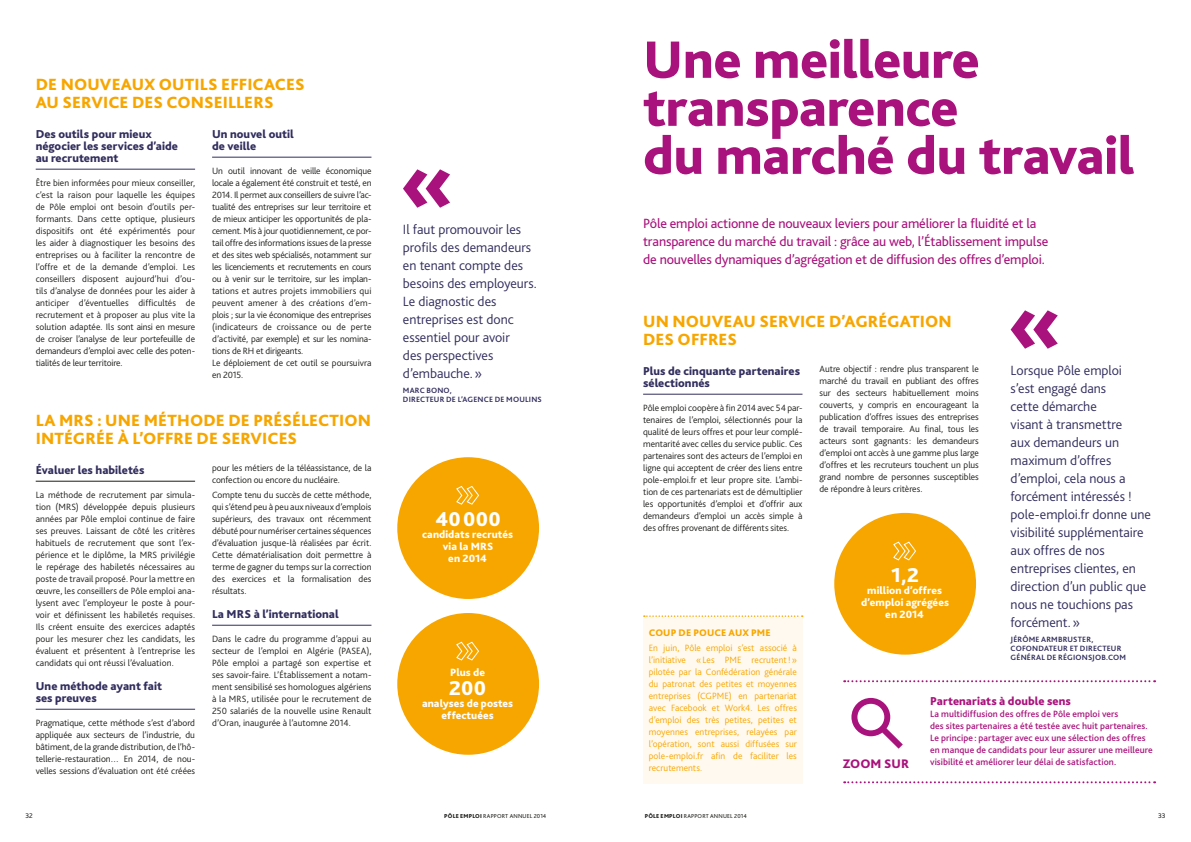
<style>
.page{position:relative;width:1191px;height:842px;background:#fff}
.page>*{position:absolute;margin:0;border:0;box-sizing:border-box;transform-origin:0 0}
.t1{font:800 55px/48px "Bliss 2";letter-spacing:-.005em;color:#a9127c}
.t2{font:800 21px "Bliss 2";letter-spacing:.015em;color:#fff}
.t3{font:800 17px/18px "Bliss 2";letter-spacing:.005em;color:#f7a600}
.t4{font:300 14px/18px "Bliss 2";letter-spacing:-.005em;color:#312d5d}
.t5{font:14px/18px "Bliss 2";letter-spacing:-.015em;color:#a9127c}
.t6{font:800 13px "Bliss 2";letter-spacing:.005em;color:#a9127c}
.t7{font:800 12px/12px "Bliss 2";color:#312d5d}
.t8{font:800 12px "Bliss 2";color:#a9127c}
.t9{font:800 11px/12px "Bliss 2";letter-spacing:.005em;color:#fff;text-align:center}
.t10{font:800 10px "Bliss 2";letter-spacing:.015em;color:#f7a600}
.t11{font:300 9.5px/12px "Bliss 2";letter-spacing:-.01em;color:#1d1d1b;text-align:justify}
.t12{font:300 9.5px/12px "Bliss 2";letter-spacing:.005em;color:#f7a600;text-align:justify}
.t13{font:500 9.5px/12px "Bliss 2";letter-spacing:.01em;color:#a9127c}
.t14{font:700 8px/9px "Bliss 2";letter-spacing:.025em;color:#312d5d}
.t15{font:7px "Bliss 2";color:#1d1d1b}
.t16{font:6px "Bliss 2";letter-spacing:.025em;color:#1d1d1b}
.s1{font-weight:800}
</style>
<div class="page">
<hr style="left:36px;top:169px;width:159px;height:1px;background:#312d5d">
<hr style="left:212px;top:157px;width:159px;height:1px;background:#312d5d">
<svg style="left:403px;top:169px;width:47px;height:39px"></svg>
<hr style="left:36px;top:481px;width:159px;height:1px;background:#1d1d1b">
<hr style="left:36px;top:709px;width:159px;height:1px;background:#312d5d">
<hr style="left:212px;top:625px;width:159px;height:1px;background:#312d5d">
<hr style="left:643px;top:394px;width:159px;height:1px;background:#312d5d">
<svg style="left:1010px;top:310px;width:47px;height:39px"></svg>
<div style="left:834px;top:513px;width:142px;height:142px;background:#f7a600;border-radius:50%"></div>
<svg style="left:893px;top:541px;width:23px;height:20px"></svg>
<div style="left:643px;top:616px;width:159px;height:167px;background:#fff9ef"></div>
<svg style="left:644px;top:615px;width:158px;height:2px"></svg>
<svg style="left:844px;top:781px;width:311px;height:2px"></svg>
<svg style="left:844px;top:680px;width:311px;height:2px"></svg>
<svg style="left:851px;top:698px;width:51px;height:51px"></svg>
<div style="left:397px;top:457px;width:142px;height:142px;background:#f7a600;border-radius:50%"></div>
<svg style="left:456px;top:486px;width:23px;height:19px"></svg>
<div style="left:397px;top:613px;width:142px;height:142px;background:#f7a600;border-radius:50%"></div>
<svg style="left:456px;top:641px;width:23px;height:20px"></svg>
<h3 class="t3" style="left:36px;top:75px;width:270px">DE NOUVEAUX OUTILS EFFICACES<br>AU SERVICE DES CONSEILLERS</h3>
<p class="t7" style="left:36px;top:128px;width:144px">Des outils pour mieux négocier les services d’aide au recrutement</p>
<p class="t11" style="left:36px;top:177px;width:161px">Être bien informées pour mieux conseiller, c’est la raison pour laquelle les équipes de Pôle emploi ont besoin d’outils per&shy;formants. Dans cette optique, plusieurs dispositifs ont été expérimentés pour les aider à diagnostiquer les besoins des entreprises ou à faciliter la rencontre de l’offre et de la demande d’emploi. Les conseillers disposent aujourd’hui d’ou&shy;tils d’analyse de données pour les aider à anticiper d’éventuelles difficultés de recrutement et à proposer au plus vite la solution adaptée. Ils sont ainsi en mesure de croiser l’analyse de leur portefeuille de demandeurs d’emploi avec celle des poten&shy;tialités de leur territoire.</p>
<p class="t7" style="left:212px;top:128px;width:83px">Un nouvel outil de veille</p>
<p class="t11" style="left:212px;top:165px;width:161px;text-align:left">Un outil innovant de veille économique locale a également été construit et testé, en 2014. Il permet aux conseillers de suivre l’ac&shy;tualité des entreprises sur leur territoire et de mieux anticiper les opportunités de pla&shy;cement. Mis à jour quotidiennement, ce por&shy;tail offre des informations issues de la presse et des sites web spécialisés, notamment sur les licenciements et recrutements en cours ou à venir sur le territoire, sur les implan&shy;tations et autres projets immobiliers qui peuvent amener à des créations d’em&shy;plois ; sur la vie économique des entreprises (indicateurs de croissance ou de perte d’activité, par exemple) et sur les nomina&shy;tions de RH et dirigeants.<br>Le déploiement de cet outil se poursuivra en 2015.</p>
<h3 class="t3" style="left:36px;top:411px;width:337px">LA MRS : UNE MÉTHODE DE PRÉSÉLECTION<br>INTÉGRÉE À L’OFFRE DE SERVICES</h3>
<p class="t7" style="left:36px;top:464px;width:110px">Évaluer les habiletés</p>
<p class="t11" style="left:36px;top:489px;width:161px">La méthode de recrutement par simula&shy;tion (MRS) développée depuis plusieurs années par Pôle emploi continue de faire ses preuves. Laissant de côté les critères habituels de recrutement que sont l’ex&shy;périence et le diplôme, la MRS privilégie le repérage des habiletés nécessaires au poste de travail proposé. Pour la mettre en œuvre, les conseillers de Pôle emploi ana&shy;lysent avec l’employeur le poste à pour&shy;voir et définissent les habiletés requises.<br>Ils créent ensuite des exercices adaptés pour les mesurer chez les candidats, les évaluent et présentent à l’entreprise les candidats qui ont réussi l’évaluation.</p>
<p class="t7" style="left:36px;top:680px;width:128px">Une méthode ayant fait ses preuves</p>
<p class="t11" style="left:36px;top:717px;width:161px">Pragmatique, cette méthode s’est d’abord appliquée aux secteurs de l’industrie, du bâtiment, de la grande distribution, de l’hô&shy;tellerie-restauration… En 2014, de nou&shy;velles sessions d’évaluation ont été créées</p>
<p class="t11" style="left:212px;top:462px;width:161px">pour les métiers de la téléassistance, de la confection ou encore du nucléaire.</p>
<p class="t11" style="left:212px;top:489px;width:161px">Compte tenu du succès de cette méthode, qui s’étend peu à peu aux niveaux d’emplois supérieurs, des travaux ont récemment débuté pour numériser certaines séquences d’évaluation jusque-là réalisées par écrit.<br>Cette dématérialisation doit permettre à terme de gagner du temps sur la correction des exercices et la formalisation des résultats.</p>
<p class="t7" style="left:212px;top:608px;width:128px">La MRS à l’international</p>
<p class="t11" style="left:212px;top:633px;width:161px">Dans le cadre du programme d’appui au secteur de l’emploi en Algérie (PASEA), Pôle emploi a partagé son expertise et ses savoir-faire. L’Établissement a notam&shy;ment sensibilisé ses homologues algériens à la MRS, utilisée pour le recrutement de 250 salariés de la nouvelle usine Renault d’Oran, inaugurée à l’automne 2014.</p>
<h3 class="t4" style="left:403px;top:220px;width:135px">Il faut promouvoir les profils des demandeurs en tenant compte des besoins des employeurs.<br>Le diagnostic des entreprises est donc essentiel pour avoir<br>des perspectives d’embauche.»</h3>
<p class="t14" style="left:403px;top:386px;width:140px">MARC BONO,<br>DIRECTEUR DE L’AGENCE DE MOULINS</p>
<h2 class="t2" style="left:435px;top:506px;width:67px">40000</h2>
<p class="t9" style="left:422px;top:528px;width:92px">candidats recrutés via la MRS<br>en 2014</p>
<p class="t9" style="left:450px;top:666px;width:36px">Plus de</p>
<h2 class="t2" style="left:449px;top:675px;width:38px">200</h2>
<p class="t9" style="left:422px;top:697px;width:93px">analyses de postes effectuées</p>
<h1 class="t1" style="left:643px;top:36px;width:493px">Une meilleure transparence<br>du marché du travail</h1>
<h3 class="t5" style="left:643px;top:214px;width:407px">Pôle emploi actionne de nouveaux leviers pour améliorer la fluidité et la transparence du marché du travail : grâce au web, l’Établissement impulse de nouvelles dynamiques d’agrégation et de diffusion des offres d’emploi.</h3>
<h3 class="t3" style="left:643px;top:312px;width:310px">UN NOUVEAU SERVICE D’AGRÉGATION<br>DES OFFRES</h3>
<p class="t7" style="left:643px;top:365px;width:158px">Plus de cinquante partenaires sélectionnés</p>
<p class="t11" style="left:643px;top:402px;width:161px">Pôle emploi coopère à fin 2014 avec 54 par&shy;tenaires de l’emploi, sélectionnés pour la qualité de leurs offres et pour leur complé&shy;mentarité avec celles du service public. Ces partenaires sont des acteurs de l’emploi en ligne qui acceptent de créer des liens entre pole-emploi.fr et leur propre site. L’ambi&shy;tion de ces partenariats est de démultiplier les opportunités d’emploi et d’offrir aux demandeurs d’emploi un accès simple à des offres provenant de différents sites.</p>
<p class="t10" style="left:649px;top:626px;width:124px">COUP DE POUCE AUX PME</p>
<p class="t12" style="left:649px;top:642px;width:150px">En juin, Pôle emploi s’est associé à l’initiative «Les PME recrutent!» pilotée par la Confédération générale du patronat des petites et moyennes entreprises (CGPME) en partenariat avec Facebook et Work4. Les offres d’emploi des très petites, petites et moyennes entreprises, relayées par l’opération, sont aussi diffusées sur pole-emploi.fr afin de faciliter les recrutements.</p>
<p class="t11" style="left:819px;top:363px;width:161px">Autre objectif : rendre plus transparent le marché du travail en publiant des offres sur des secteurs habituellement moins couverts, y compris en encourageant la publication d’offres issues des entreprises de travail temporaire. Au final, tous les acteurs sont gagnants: les demandeurs d’emploi ont accès à une gamme plus large d’offres et les recruteurs touchent un plus grand nombre de personnes susceptibles de répondre à leurs critères.</p>
<h2 class="t2" style="left:891px;top:562px;width:29px">1,2</h2>
<p class="t9" style="left:861px;top:584px;width:89px">million d’offres d’emploi agrégées en 2014</p>
<p class="t4" style="left:1010px;top:361px;width:142px">Lorsque Pôle emploi<br>s’est engagé dans<br>cette démarche<br>visant à transmettre<br>aux demandeurs un maximum d’offres d’emploi, cela nous a forcément intéressés ! pole-emploi.fr donne une visibilité supplémentaire aux offres de nos entreprises clientes, en direction d’un public que nous ne touchions pas forcément.»</p>
<p class="t14" style="left:1010px;top:635px;width:117px">JÉRÔME ARMBRUSTER,<br>COFONDATEUR ET DIRECTEUR<br>GÉNÉRAL DE RÉGIONSJOB.COM</p>
<p class="t8" style="left:930px;top:693px;width:142px">Partenariats à double sens</p>
<p class="t13" style="left:930px;top:708px;width:224px">La multidiffusion des offres de Pôle emploi vers<br>des sites partenaires a été testée avec huit partenaires.<br>Le principe : partager avec eux une sélection des offres en manque de candidats pour leur assurer une meilleure</p>
<h3 class="t6" style="left:842px;top:755px;width:68px">ZOOM SUR</h3>
<p class="t13" style="left:930px;top:756px;width:188px">visibilité et améliorer leur délai de satisfaction.</p>
<p class="t15" style="left:26px;top:811px;width:9px">32</p>
<p class="t16" style="left:444px;top:812px;width:104px"><span class="s1">PÔLE EMPLOI</span> RAPPORT ANNUEL 2014</p>
<p class="t16" style="left:645px;top:812px;width:104px"><span class="s1">PÔLE EMPLOI</span> RAPPORT ANNUEL 2014</p>
<p class="t15" style="left:1158px;top:811px;width:9px">33</p>
</div>
